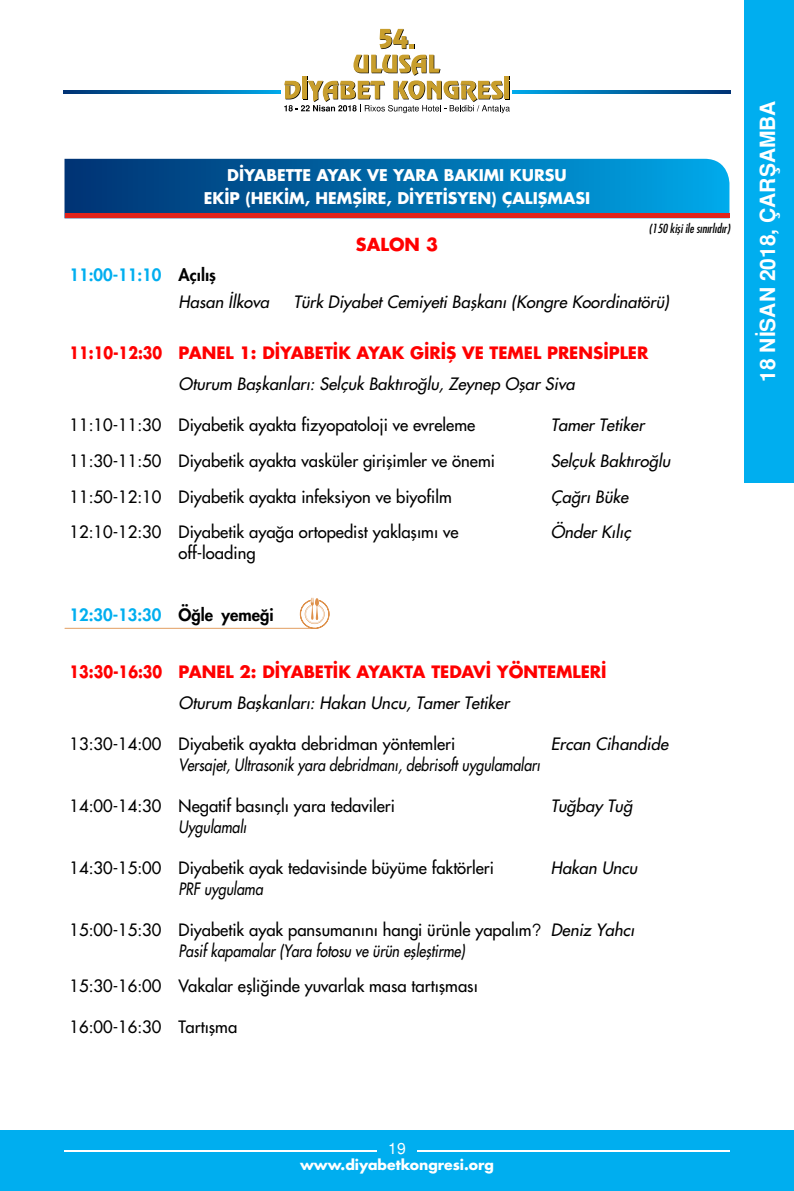
<style>
.page{position:relative;width:794px;height:1191px;background:#fff}
.page>*{position:absolute;margin:0;border:0;box-sizing:border-box;transform-origin:0 0}
.t1{font:700 21px "Helvetica Tr";color:#fff}
.t2{font:17.5px "Futura Bold Tr";color:#f00}
.t3{font:16.62px "Futura Normal Tr";color:#000}
.t4{font:16.62px "Futura Italic Tr";color:#000}
.t5{font:16.62px "Futura Italic Tr";color:#000;scale:.85 1}
.t6{font:16.62px "Futura Bold Tr";color:#f00}
.t7{font:16.62px "Futura Heavy Tr";color:#00aeef}
.t8{font:16.62px "Futura Bold Tr";color:#f00;scale:.85 1}
.t9{font:15.75px/22.8px "Futura Bold Tr";color:#fff;text-align:center}
.t10{font:15.75px "Helvetica Normal Tr";color:#fff}
.t11{font:14px "Futura Bold Tr";color:#fff}
.t12{font:12.25px "Futura Cond Ita Tr";color:#000}
.s1{color:#000}
.s2{font-family:"Avant Garde Tr"}
.s3{font-family:"Futura Italic Tr"}
</style>
<div class="page">
<div style="left:744px;top:0;width:50px;height:483px;background:#00aeef"></div>
<svg style="left:64px;top:90px;width:217px;height:3px"></svg>
<svg style="left:512px;top:90px;width:218px;height:3px"></svg>
<svg style="left:379px;top:29px;width:35px;height:20px"></svg>
<div style="left:0;top:1131px;width:794px;height:60px;background:#00aeef"></div>
<hr style="left:417px;top:1149px;width:313px;height:2px;background:#fff">
<hr style="left:64px;top:1149px;width:312px;height:2px;background:#fff">
<svg style="left:284px;top:55px;width:226px;height:58px"></svg>
<svg style="left:64px;top:159px;width:665px;height:54px;background:#016cab"></svg>
<div style="left:64px;top:213px;width:665px;height:5px;background:#e2231b"></div>
<svg style="left:64px;top:598px;width:266px;height:31px"></svg>
<p class="t9" style="left:204px;top:164px;width:388px">DİYABETTE AYAK VE YARA BAKIMI KURSU<br>EKİP (HEKİM, HEMŞİRE, DİYETİSYEN) ÇALIŞMASI</p>
<p class="t2" style="left:356px;top:232px;width:84px">SALON 3</p>
<p class="t12" style="left:649px;top:221px;width:83px">(150 kişi ile sınırlıdır)</p>
<p class="t7" style="left:69px;top:264px;width:148px">11:00-11:10 <span class="s1">Açılış</span></p>
<p class="t4" style="left:179px;top:291px;width:92px">Hasan İlkova</p>
<p class="t4" style="left:293px;top:291px;width:377px">Türk Diyabet Cemiyeti Başkanı (Kongre Koordinatörü)</p>
<p class="t8" style="left:69px;top:341px;width:155px">11:10-12:30 PANEL</p>
<p class="t6" style="left:239px;top:341px;width:46px">1: DIYABETIK</p>
<p class="t6" style="left:357px;top:341px;width:25px">AYAK</p>
<p class="t6" style="left:410px;top:341px;width:23px">GIRIŞ</p>
<p class="t6" style="left:462px;top:341px;width:48px">VE TEMEL</p>
<p class="t6" style="left:547px;top:341px;width:22px">PRENSIPLER</p>
<p class="t4" style="left:179px;top:373px;width:397px">Oturum Başkanları: Selçuk Baktıroğlu, Zeynep Oşar Siva</p>
<p class="t3" style="left:69px;top:414px;width:407px">11:10-11:30 Diyabetik ayakta fizyopatoloji ve evreleme</p>
<p class="t4" style="left:551px;top:414px;width:95px">Tamer Tetiker</p>
<p class="t3" style="left:69px;top:449px;width:427px">11:30-11:50 Diyabetik ayakta vasküler girişimler ve önemi</p>
<p class="t4" style="left:551px;top:449px;width:121px">Selçuk Baktıroğlu</p>
<p class="t3" style="left:69px;top:485px;width:384px">11:50-12:10 Diyabetik ayakta infeksiyon ve biyofilm</p>
<p class="t4" style="left:551px;top:485px;width:79px">Çağrı Büke</p>
<p class="t3" style="left:69px;top:521px;width:390px">12:10-12:30 Diyabetik ayağa ortopedist yaklaşımı ve</p>
<p class="t4" style="left:551px;top:521px;width:81px">Önder Kılıç</p>
<p class="t3" style="left:179px;top:542px;width:78px">off-loading</p>
<p class="t7" style="left:69px;top:604px;width:206px">12:30-13:30 <span class="s1">Öğle yemeği</span></p>
<p class="t8" style="left:69px;top:660px;width:155px">13:30-16:30 PANEL</p>
<p class="t6" style="left:239px;top:660px;width:46px">2: DIYABETIK</p>
<p class="t6" style="left:357px;top:660px;width:25px">AYAKTA</p>
<p class="t6" style="left:431px;top:660px;width:20px">TEDAVI</p>
<p class="t6" style="left:497px;top:660px;width:24px">YÖNTEMLERI</p>
<p class="t4" style="left:179px;top:692px;width:332px">Oturum Başkanları: Hakan Uncu, Tamer Tetiker</p>
<p class="t3" style="left:69px;top:733px;width:387px">13:30-14:00 Diyabetik ayakta debridman yöntemleri</p>
<p class="t4" style="left:551px;top:733px;width:119px">Ercan Cihandide</p>
<p class="t5" style="left:179px;top:754px;width:427px">Versajet, Ultrasonik yara debridmanı, debrisoft uygulamaları</p>
<p class="t3" style="left:69px;top:795px;width:327px">14:00-14:30 Negatif basınçlı yara tedavileri</p>
<p class="t4" style="left:551px;top:795px;width:83px">Tuğbay Tuğ</p>
<p class="t5" style="left:179px;top:816px;width:81px">Uygulamalı</p>
<p class="t3" style="left:69px;top:856px;width:426px">14:30-15:00 Diyabetik ayak tedavisinde büyüme faktörleri</p>
<p class="t4" style="left:551px;top:856px;width:88px">Hakan Uncu</p>
<p class="t5" style="left:179px;top:877px;width:101px">PRF uygulama</p>
<p class="t3" style="left:69px;top:918px;width:566px">15:00-15:30 Diyabetik ayak pansumanını hangi ürünle yapalım<span class="s2">?</span> <span class="s3">Deniz Yahcı</span></p>
<p class="t5" style="left:179px;top:939px;width:338px">Pasif kapamalar (Yara fotosu ve ürün eşleştirme)</p>
<p class="t3" style="left:69px;top:975px;width:410px">15:30-16:00 Vakalar eşliğinde yuvarlak masa tartışması</p>
<p class="t3" style="left:69px;top:1016px;width:169px">16:00-16:30 Tartışma</p>
<p class="t1" style="left:755px;top:382px;width:282px;rotate:-90deg">18 NİSAN 2018, ÇARŞAMBA</p>
<p class="t10" style="left:388px;top:1138px;width:19px">19</p>
<p class="t11" style="left:300px;top:1155px;width:195px">WWW.DIYABETKONGRESI.ORG</p>
</div>
